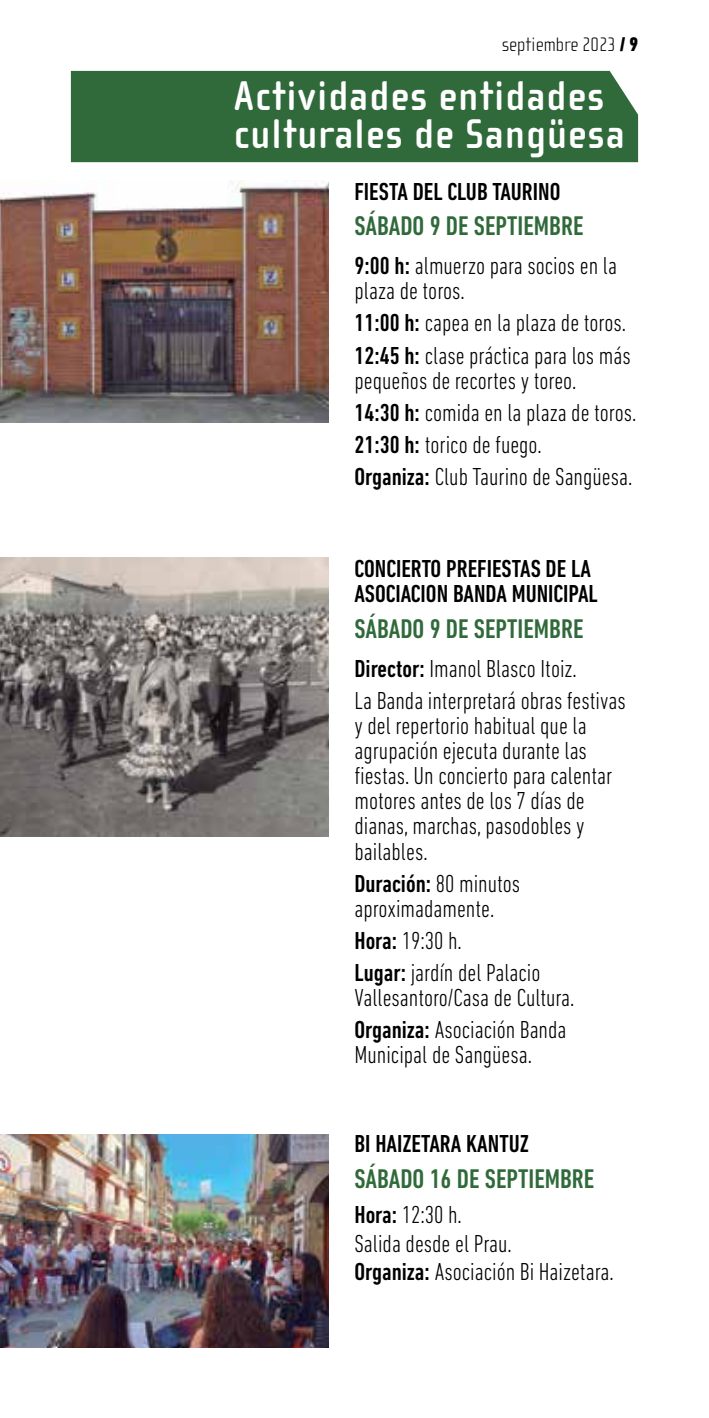
<style>
.page{position:relative;width:709px;height:1418px;background:#fff}
.page>*{position:absolute;margin:0;border:0;box-sizing:border-box;transform-origin:0 0}
.t1{font:700 42.5px/37.5px "Cholla Sans";letter-spacing:.025em;color:#fff}
.t2{font:500 condensed 27.5px "DIN Next LT Pro";color:#306a3b}
.t3{font:300 condensed 25px/25px "DIN Next LT Pro";color:#000}
.t4{font:500 condensed 25px/25px "DIN Next LT Pro";color:#000}
.t5{font:100 20px "Cholla Sans";color:#000}
.s1{font-family:"DIN Next LT Pro";font-weight:800;font-stretch:condensed}
.s2{font-weight:500}
</style>
<div class="page">
<img style="left:0;top:1134px;width:329px;height:212px">
<div style="left:71px;top:71px;width:567px;height:91px;background:#306a3b"></div>
<img style="left:0;top:557px;width:329px;height:279px">
<img style="left:0;top:181px;width:329px;height:241px">
<p class="t5" style="left:502px;top:33px;width:138px">septiembre 2023 <span class="s1">/ 9</span></p>
<h1 class="t1" style="left:234px;top:78px;width:392px">Actividades entidades culturales de Sangüesa</h1>
<p class="t4" style="left:354px;top:178px;width:207px">FIESTA DEL CLUB TAURINO</p>
<p class="t2" style="left:354px;top:210px;width:230px">SÁBADO 9 DE SEPTIEMBRE</p>
<p class="t3" style="left:354px;top:253px;width:264px"><span class="s2">9:00 h:</span> almuerzo para socios en la plaza de toros.</p>
<p class="t3" style="left:354px;top:307px;width:278px;line-height:32px"><span class="s2">11:00 h:</span> capea en la plaza de toros.<br><span class="s2">12:45 h:</span> clase práctica para los más</p>
<p class="t3" style="left:354px;top:364px;width:283px;line-height:32px">pequeños de recortes y toreo.<br><span class="s2">14:30 h:</span> comida en la plaza de toros.<br><span class="s2">21:30 h:</span> torico de fuego.<br><span class="s2">Organiza:</span> Club Taurino de Sangüesa.</p>
<p class="t4" style="left:354px;top:556px;width:245px">CONCIERTO PREFIESTAS DE LA<br>ASOCIACION BANDA MUNICIPAL</p>
<p class="t2" style="left:354px;top:613px;width:230px">SÁBADO 9 DE SEPTIEMBRE</p>
<p class="t3" style="left:354px;top:652px;width:273px;line-height:32px"><span class="s2">Director:</span> Imanol Blasco Itoiz.<br>La Banda interpretará obras festivas</p>
<p class="t3" style="left:354px;top:713px;width:259px">y del repertorio habitual que la agrupación ejecuta durante las fiestas. Un concierto para calentar motores antes de los 7 días de dianas, marchas, pasodobles y bailables.</p>
<p class="t3" style="left:354px;top:870px;width:167px"><span class="s2">Duración:</span> 80 minutos aproximadamente.</p>
<p class="t3" style="left:354px;top:924px;width:187px;line-height:32px"><span class="s2">Hora:</span> 19:30 h.<br><span class="s2">Lugar:</span> jardín del Palacio</p>
<p class="t3" style="left:354px;top:981px;width:221px;line-height:32px">Vallesantoro/Casa de Cultura.<br><span class="s2">Organiza:</span> Asociación Banda</p>
<p class="t3" style="left:354px;top:1041px;width:179px">Municipal de Sangüesa.</p>
<p class="t4" style="left:354px;top:1130px;width:176px">BI HAIZETARA KANTUZ</p>
<p class="t2" style="left:354px;top:1162px;width:241px">SÁBADO 16 DE SEPTIEMBRE</p>
<p class="t3" style="left:354px;top:1200px;width:261px;line-height:28.5px"><span class="s2">Hora:</span> 12:30 h.<br>Salida desde el Prau.<br><span class="s2">Organiza:</span> Asociación Bi Haizetara.</p>
</div>
